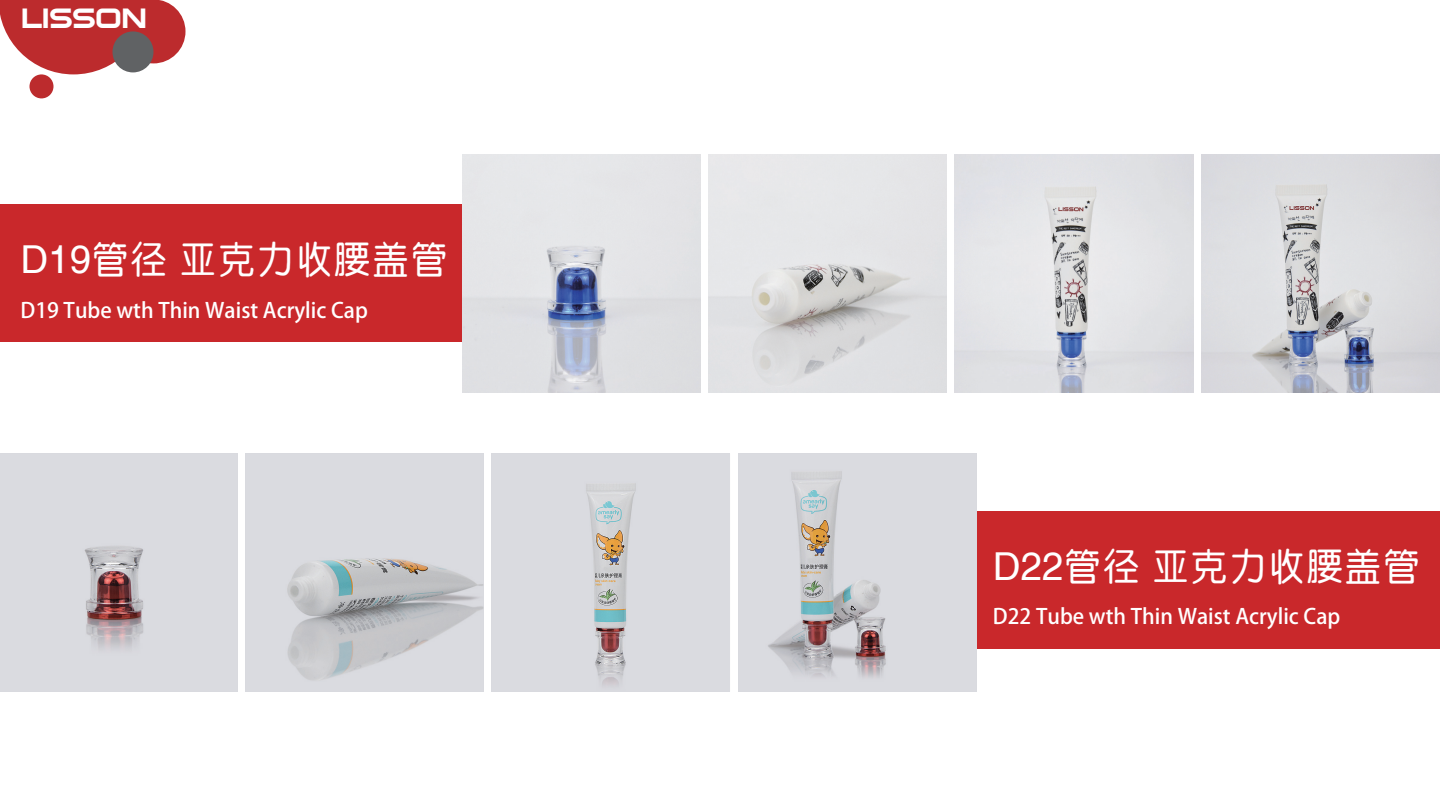
<style>
.page{position:relative;width:1440px;height:810px;background:#fff}
.page>*{position:absolute;margin:0;border:0;box-sizing:border-box;transform-origin:0 0}
.t1{font:38.55px "CT Zhong Yuan SJ";color:#fff}
.t2{font:27.15px "Sui Generis";color:#fff}
.t3{font:21px "Acumin Concept Regular G Bpc EUC H";color:#fff}
</style>
<div class="page">
<div style="left:969px;top:511px;width:471px;height:138px;background:#c9282b"></div>
<div style="left:0;top:204px;width:471px;height:138px;background:#c9282b"></div>
<svg style="left:0;top:0;width:148px;height:74px;background:#c54b4c"></svg>
<div style="left:122px;top:0;width:64px;height:63px;background:#bc2b2d;border-radius:50%"></div>
<div style="left:30px;top:74px;width:24px;height:24px;background:#bc2b2d;border-radius:50%"></div>
<div style="left:112px;top:31px;width:41px;height:41px;background:#606264;border-radius:50%"></div>
<img style="left:462px;top:154px;width:239px;height:238px">
<img style="left:1201px;top:154px;width:238px;height:238px">
<img style="left:955px;top:154px;width:238px;height:238px">
<img style="left:709px;top:154px;width:238px;height:238px">
<img style="left:0;top:454px;width:238px;height:238px">
<img style="left:738px;top:454px;width:238px;height:238px">
<img style="left:492px;top:454px;width:238px;height:238px">
<img style="left:246px;top:454px;width:238px;height:238px">
<p class="t2" style="left:21px;top:5px;width:127px">LISSON</p>
<h1 class="t1" style="left:20px;top:240px;width:430px">D19管径 亚克力收腰盖管</h1>
<p class="t3" style="left:20px;top:298px;width:349px">D19 Tube wth Thin Waist Acrylic Cap</p>
<h1 class="t1" style="left:993px;top:547px;width:430px">D22管径 亚克力收腰盖管</h1>
<p class="t3" style="left:993px;top:604px;width:349px">D22 Tube wth Thin Waist Acrylic Cap</p>
</div>
